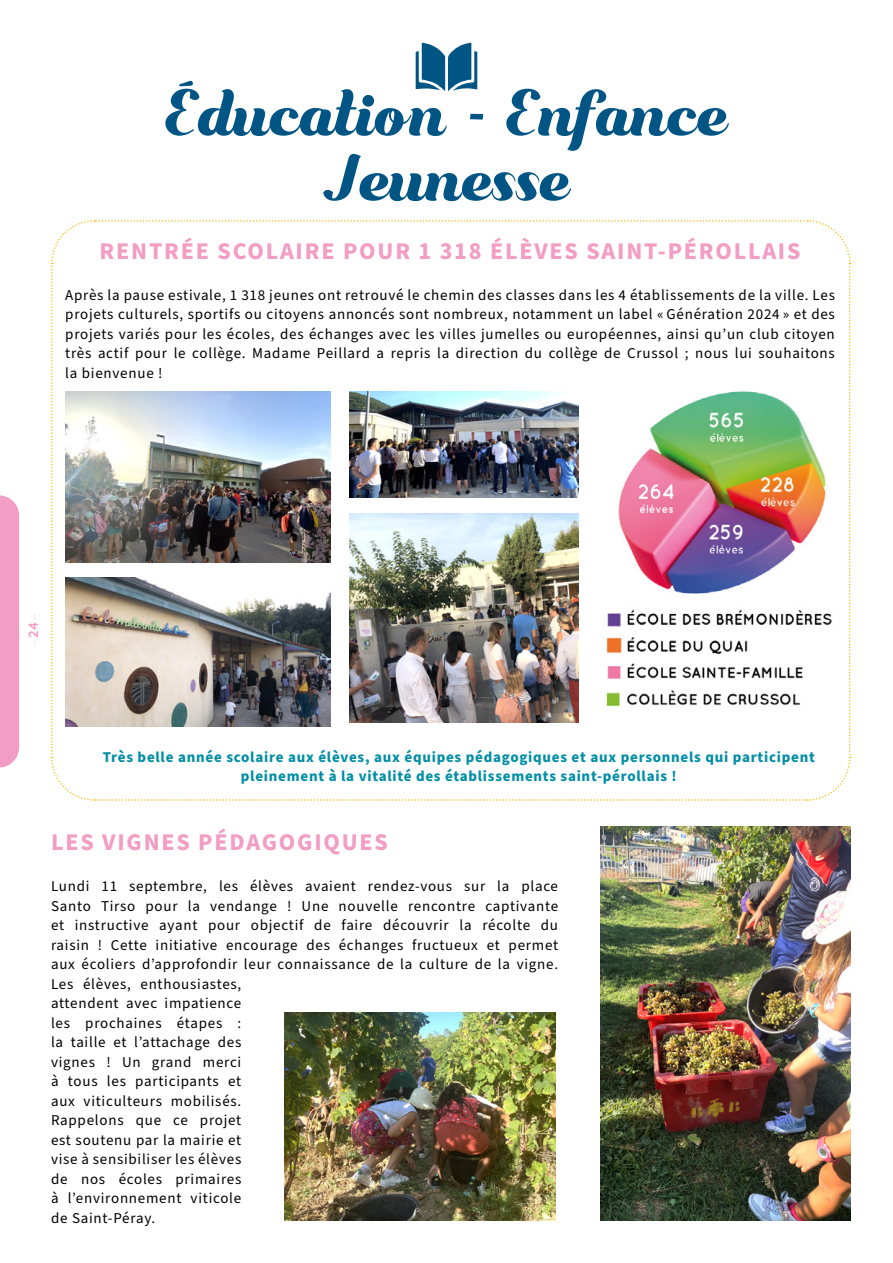
<style>
.page{position:relative;width:893px;height:1263px;background:#fff}
.page>*{position:absolute;margin:0;border:0;box-sizing:border-box;transform-origin:0 0}
.t1{font:60px "Bungasai";color:#005584}
.t2{font:700 24px "Source Sans Pro";letter-spacing:.075em;color:#f29dc3}
.t3{font:15px/19.5px "Source Sans Pro";letter-spacing:.05em;color:#000;text-align:justify}
.t4{font:700 15px/19.5px "Source Sans Pro";letter-spacing:.05em;color:#008ea5;text-align:center}
.t5{font:7.5px "Source Sans Pro";color:#f29dc3}
.s1{font-family:"Quicksand";font-weight:700;font-size:13.5px}
</style>
<div class="page">
<svg style="left:416px;top:43px;width:61px;height:48px"></svg>
<svg style="left:179px;top:81px;width:14px;height:5px"></svg>
<svg style="left:51px;top:220px;width:800px;height:581px"></svg>
<img style="left:65px;top:391px;width:266px;height:172px">
<img style="left:601px;top:375px;width:235px;height:340px">
<img style="left:350px;top:392px;width:228px;height:106px">
<img style="left:65px;top:578px;width:266px;height:148px">
<img style="left:350px;top:514px;width:228px;height:208px">
<img style="left:284px;top:1012px;width:272px;height:208px">
<img style="left:601px;top:827px;width:249px;height:393px">
<div style="left:0;top:495px;width:19px;height:272px;background:#f29dc3"></div>
<h1 class="t1" style="left:165px;top:82px;width:564px">Education - Enfance</h1>
<h1 class="t1" style="left:323px;top:147px;width:249px">Jeunesse</h1>
<h2 class="t2" style="left:100px;top:235px;width:702px">RENTRÉE SCOLAIRE POUR 1 318 ÉLÈVES SAINT-PÉROLLAIS</h2>
<p class="t3" style="left:65px;top:286px;width:771px">Après la pause estivale, 1 318 jeunes ont retrouvé le chemin des classes dans les 4 établissements de la ville. Les projets culturels, sportifs ou citoyens annoncés sont nombreux, notamment un label « Génération 2024 » et des projets variés pour les écoles, des échanges avec les villes jumelles ou européennes, ainsi qu’un club citoyen très actif pour le collège. Madame Peillard a repris la direction du collège de Crussol ; nous lui souhaitons la bienvenue !</p>
<p class="t5" style="left:28px;top:646px;width:33px;rotate:-90deg">... <span class="s1">24</span> ...</p>
<p class="t4" style="left:103px;top:747px;width:714px">Très belle année scolaire aux élèves, aux équipes pédagogiques et aux personnels qui participent pleinement à la vitalité des établissements saint-pérollais !</p>
<h2 class="t2" style="left:51px;top:826px;width:338px">LES VIGNES PÉDAGOGIQUES</h2>
<p class="t3" style="left:51px;top:877px;width:509px;text-align:left">Lundi 11 septembre, les élèves avaient rendez-vous sur la place Santo Tirso pour la vendange ! Une nouvelle rencontre captivante et instructive ayant pour objectif de faire découvrir la récolte du raisin ! Cette initiative encourage des échanges fructueux et permet aux écoliers d’approfondir leur connaissance de la culture de la vigne.<br>Les élèves, enthousiastes,<br>attendent avec impatience<br>les prochaines étapes :<br>la taille et l’attachage des<br>vignes ! Un grand merci<br>à tous les participants et<br>aux viticulteurs mobilisés.<br>Rappelons que ce projet<br>est soutenu par la mairie et<br>vise à sensibiliser les élèves<br>de nos écoles primaires<br>à l’environnement viticole<br>de Saint-Péray.</p>
</div>
